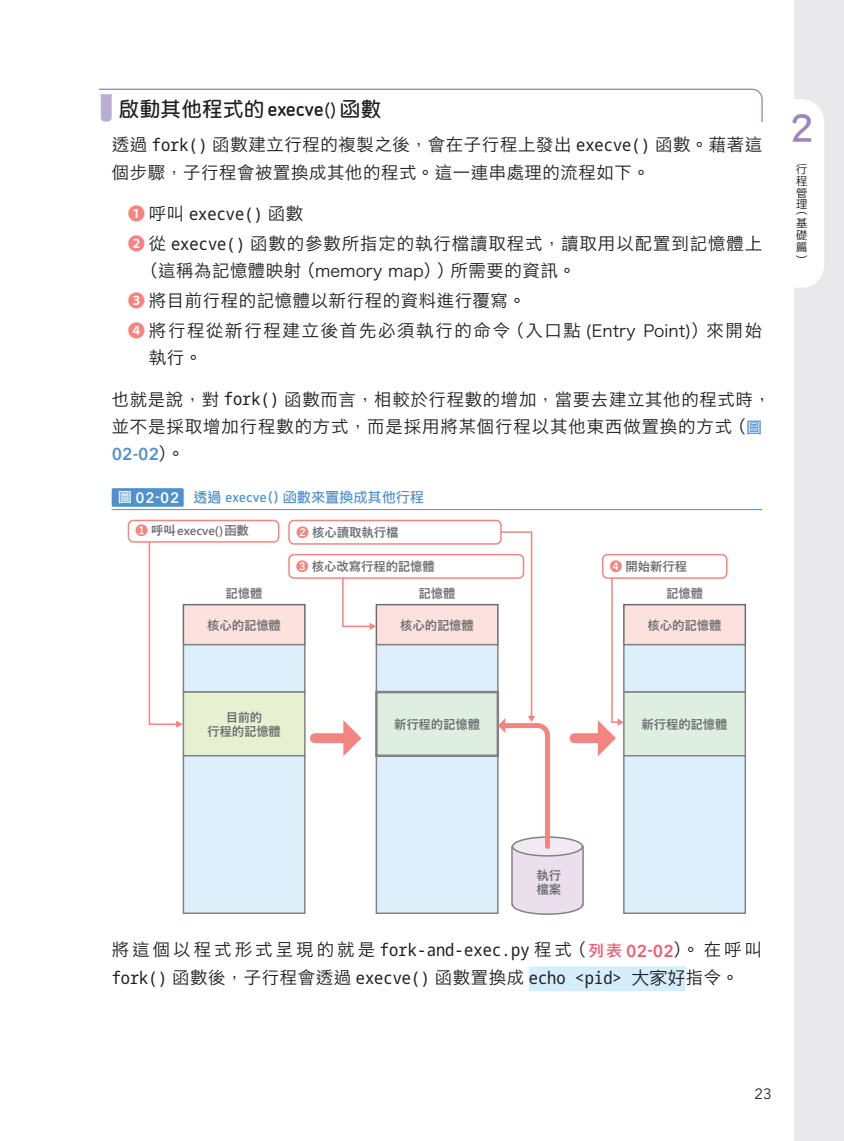
<style>
.page{position:relative;width:844px;height:1141px;background:#fff}
.page>*{position:absolute;margin:0;border:0;box-sizing:border-box;transform-origin:0 0}
.t1{font:37.27px "Li Hei Pro";color:#9c85bd}
.t2{font:19.78px "DFUD Yuan TC1 W6";letter-spacing:.05em;color:#231f20}
.t3{font:17.32px/27.3px "Hiragino Sans CNS W3";letter-spacing:.04em;color:#231f20}
.t4{font:17.32px/29.8px "Hiragino Sans CNS W3";letter-spacing:.1em;color:#231f20}
.t5{font:condensed 17.32px "Noto Sans Mono";color:#231f20}
.t6{font:17.32px "Hiragino Sans CNS W3";letter-spacing:.18em;color:#231f20}
.t7{font:600 16.97px "Avenir Next W1 G";color:#5090cc}
.t8{font:14.88px "Avenir Next";color:#231f20}
.t9{font:13.65px "DFUD Gothic TC1 W6";letter-spacing:.035em;color:#5090cc}
.t10{font:700 12.42px/13.7px "Yu Gothic UI";letter-spacing:-.01em;color:#6c6d70;text-align:center}
.t11{font:11.2px/11.5px "DFUD Gothic TC1 W4";color:#231f20;text-align:justify}
.s1{font-family:"DI Nosaur";font-weight:500}
.s2{font-family:"Noto Sans Mono";font-stretch:condensed}
.s3{font-family:"Koz Go Pro";font-stretch:normal;color:#f38480}
.s4{font-family:"Hiragino Sans CNS W3";font-stretch:normal}
.s5{font-family:"Koz Go Pro";color:#f38480}
.s6{font-family:"Hira Kaku Pro N W3";font-size:16.45px}
.s7{font-family:"Li Hei Pro";font-size:15.58px;color:#5090cc}
.s8{font-family:"Hiragino Sans CNS W3";font-weight:400;font-size:17.32px;color:#231f20}
.s9{font-family:"Li Hei Pro";color:#fff}
.s10{font-family:"Avenir Next W1 G";font-weight:600;font-size:15.05px;color:#fff}
.s11{font-family:"URWDIN";font-weight:500}
.s12{color:#f38480}
.s13{font-family:"Li Hei Pro";font-size:15.58px;color:#f05972}
.s14{font-family:"Avenir Next W1 G";font-weight:600;font-size:16.97px;color:#f05972}
.s15{font-family:"DFUD Gothic TC1 W4";font-stretch:normal}
</style>
<div class="page">
<div style="left:794px;top:0;width:49px;height:1141px;background:#e9e9eb"></div>
<div style="left:794px;top:99px;width:29px;height:189px;background:#fff"></div>
<svg style="left:98px;top:88px;width:665px;height:34px"></svg>
<div style="left:112px;top:488px;width:72px;height:19px;background:#5090cc"></div>
<hr style="left:112px;top:509px;width:649px;height:1px;background:#5090cc">
<div style="left:528px;top:966px;width:157px;height:25px;background:#d4effb"></div>
<div style="left:183px;top:605px;width:122px;height:40px;background:#fce1de"></div>
<div style="left:183px;top:604px;width:122px;height:41px;border:1px solid #6c6d70"></div>
<div style="left:183px;top:645px;width:122px;height:47px;background:#dceffa"></div>
<div style="left:183px;top:644px;width:122px;height:49px;border:1px solid #808285"></div>
<div style="left:183px;top:692px;width:122px;height:64px;background:#e7f1d2"></div>
<div style="left:183px;top:691px;width:122px;height:65px;border:1px solid #808285"></div>
<div style="left:183px;top:756px;width:122px;height:157px;background:#dceffa"></div>
<div style="left:183px;top:755px;width:122px;height:159px;border:1px solid #808285"></div>
<div style="left:315px;top:733px;width:31px;height:10px;background:#f38480"></div>
<svg style="left:343px;top:720px;width:18px;height:36px"></svg>
<div style="left:376px;top:605px;width:121px;height:40px;background:#fce1de"></div>
<div style="left:375px;top:604px;width:123px;height:41px;border:1px solid #6c6d70"></div>
<div style="left:376px;top:645px;width:121px;height:47px;background:#dceffa"></div>
<div style="left:375px;top:644px;width:123px;height:49px;border:1px solid #808285"></div>
<div style="left:376px;top:756px;width:121px;height:157px;background:#dceffa"></div>
<div style="left:375px;top:755px;width:123px;height:159px;border:1px solid #808285"></div>
<div style="left:574px;top:733px;width:26px;height:10px;background:#f38480"></div>
<div style="left:623px;top:605px;width:122px;height:40px;background:#fce1de"></div>
<div style="left:623px;top:604px;width:122px;height:41px;border:1px solid #6c6d70"></div>
<div style="left:623px;top:645px;width:122px;height:47px;background:#dceffa"></div>
<div style="left:623px;top:644px;width:122px;height:49px;border:1px solid #808285"></div>
<div style="left:623px;top:692px;width:122px;height:64px;background:#deefe2"></div>
<div style="left:623px;top:691px;width:122px;height:65px;border:1px solid #808285"></div>
<div style="left:623px;top:756px;width:122px;height:157px;background:#dceffa"></div>
<div style="left:623px;top:755px;width:122px;height:159px;border:1px solid #808285"></div>
<svg style="left:148px;top:543px;width:34px;height:185px"></svg>
<div style="left:128px;top:520px;width:151px;height:23px;border:1px solid #f38480;border-radius:5px"></div>
<svg style="left:342px;top:579px;width:34px;height:51px"></svg>
<div style="left:288px;top:554px;width:236px;height:25px;border:1px solid #f38480;border-radius:5px"></div>
<svg style="left:597px;top:579px;width:26px;height:177px"></svg>
<div style="left:288px;top:520px;width:213px;height:25px;border:1px solid #f38480;border-radius:5px"></div>
<div style="left:601px;top:554px;width:126px;height:25px;border:1px solid #f38480;border-radius:5px"></div>
<div style="left:376px;top:692px;width:121px;height:64px;background:#deefe2"></div>
<div style="left:375px;top:691px;width:124px;height:66px;border:2px solid #808285"></div>
<svg style="left:486px;top:531px;width:98px;height:384px"></svg>
<p class="t2" style="left:119px;top:96px;width:263px">啟動其他程式的 <span class="s1">execve()</span> 函數</p>
<p class="t3" style="left:112px;top:130px;width:651px">透過 <span class="s2">fork()</span> 函數建立行程的複製之後，會在子行程上發出 <span class="s2">execve()</span> 函數。藉著這個步驟，子行程會被置換成其他的程式。這一連串處理的流程如下。</p>
<p class="t5" style="left:128px;top:199px;width:177px"><span class="s3">❶</span> <span class="s4">呼叫</span> execve() <span class="s4">函數</span></p>
<p class="t3" style="left:140px;top:228px;width:623px;text-indent:-12px"><span class="s5">❷</span> 從 <span class="s2">execve()</span> 函數的參數所指定的執行檔讀取程式，讀取用以配置到記憶體上（這稱為記憶體映射（<span class="s6">memory map</span>））所需要的資訊。</p>
<p class="t4" style="left:128px;top:284px;width:635px"><span class="s5">❸</span> 將目前行程的記憶體以新行程的資料進行覆寫。<br><span class="s5">❹</span> 將行程從新行程建立後首先必須執行的命令（入口點 <span class="s6">(Entry Point)</span>）來開始</p>
<p class="t3" style="left:149px;top:343px;width:55px">執行。</p>
<p class="t3" style="left:112px;top:384px;width:660px">也就是說，對 <span class="s2">fork()</span> 函數而言，相較於行程數的增加，當要去建立其他的程式時，並不是採取增加行程數的方式，而是採用將某個行程以其他東西做置換的方式（<span class="s7">圖</span></p>
<p class="t7" style="left:112px;top:444px;width:74px">02-02<span class="s8">）。</span></p>
<p class="t9" style="left:118px;top:489px;width:307px"><span class="s9">圖</span> <span class="s10">02-02</span>　透過 <span class="s11">execve()</span> 函數來置換成其他行程</p>
<p class="t10" style="left:135px;top:524px;width:115px"><span class="s12">❶</span> 呼叫execve()函數</p>
<p class="t10" style="left:296px;top:526px;width:104px"><span class="s12">❷</span> 核心讀取執行檔</p>
<p class="t10" style="left:296px;top:560px;width:140px"><span class="s12">❸</span> 核心改寫行程的記憶體</p>
<p class="t10" style="left:609px;top:560px;width:79px"><span class="s12">❹</span> 開始新行程</p>
<p class="t10" style="left:225px;top:587px;width:39px">記憶體</p>
<p class="t10" style="left:418px;top:587px;width:39px">記憶體</p>
<p class="t10" style="left:666px;top:587px;width:39px">記憶體</p>
<p class="t10" style="left:207px;top:619px;width:75px">核心的記憶體</p>
<p class="t10" style="left:400px;top:619px;width:75px">核心的記憶體</p>
<p class="t10" style="left:647px;top:619px;width:75px">核心的記憶體</p>
<h1 class="t1" style="left:789px;top:110px;width:26px">2</h1>
<p class="t11" style="left:795px;top:164px;width:12px">行程管理</p>
<p class="t11" style="left:795px;top:206px;width:13px">（基礎篇）</p>
<p class="t10" style="left:207px;top:711px;width:75px">目前的<br>行程的記憶體</p>
<p class="t10" style="left:394px;top:718px;width:88px">新行程的記憶體</p>
<p class="t10" style="left:641px;top:718px;width:88px">新行程的記憶體</p>
<p class="t10" style="left:536px;top:869px;width:26px;text-align:left">執行檔案</p>
<p class="t6" style="left:112px;top:937px;width:651px">將這個以程式形式呈現的就是 <span class="s2">fork-and-exec.py</span> 程式（<span class="s13">列表</span> <span class="s14">02-02</span>）。在呼叫</p>
<p class="t5" style="left:112px;top:962px;width:628px">fork() <span class="s4">函數後，子行程會透過</span> execve() <span class="s4">函數置換成</span> echo &lt;pid&gt; <span class="s15">大家好</span><span class="s4">指令。</span></p>
<p class="t8" style="left:754px;top:1081px;width:19px">23</p>
</div>
